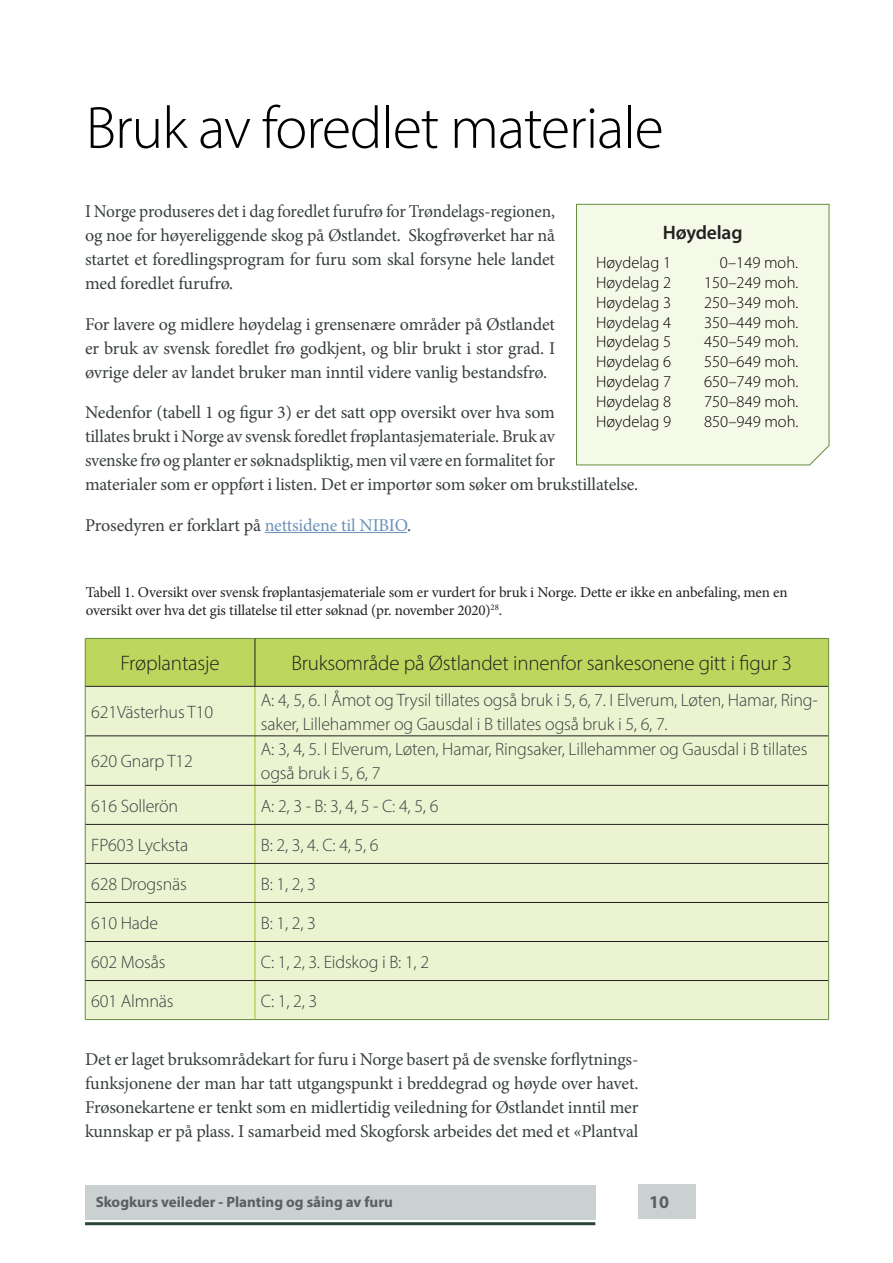
<style>
.page{position:relative;width:893px;height:1263px;background:#fff}
.page>*{position:absolute;margin:0;border:0;box-sizing:border-box;transform-origin:0 0}
.Brødtekst{font:300 60px "Myriad Pro";letter-spacing:-.02em;color:#000}
.Ny_header_tabell{font:300 21px "Myriad Pro";letter-spacing:-.01em;color:#231f20}
.Faktaboks__H1{font:600 19.5px "Myriad Pro";letter-spacing:-.01em;color:#231f20}
.Brødtekst-2{font:18px/24px "Minion Pro";letter-spacing:-.01em;color:#383e3f;text-align:justify}
.Tabellstil__Body_cel{font:300 18px/24px "Myriad Pro";letter-spacing:-.01em;color:#383e3f}
.t1{font:700 18px "Myriad Pro";color:#586060}
.Faktaboks_brødtekst{font:300 16.5px "Myriad Pro";color:#000}
.Billedtekst{font:15px/18px "Minion Pro";letter-spacing:-.01em;color:#231f20}
.t2{font:700 15px "Myriad Pro";color:#586060}
.s1{color:#6c91b9}
</style>
<div class="page">
<div style="left:638px;top:1184px;width:58px;height:35px;background:#cbd0d1"></div>
<div style="left:85px;top:1185px;width:510px;height:35px;background:#cbd0d1"></div>
<hr style="left:85px;top:1222px;width:510px;height:3px;background:#284633">
<hr style="left:265px;top:532px;width:142px;height:1px;background:#6c91b9">
<div style="left:86px;top:639px;width:742px;height:47px;background:#bcd65e"></div>
<div style="left:86px;top:687px;width:742px;height:332px;background:#ecf3d1"></div>
<hr style="left:85px;top:686px;width:1px;height:50px;background:#638d3d">
<hr style="left:85px;top:736px;width:1px;height:49px;background:#638d3d">
<hr style="left:85px;top:785px;width:1px;height:39px;background:#638d3d">
<hr style="left:85px;top:824px;width:1px;height:39px;background:#638d3d">
<hr style="left:85px;top:863px;width:1px;height:39px;background:#638d3d">
<hr style="left:85px;top:902px;width:1px;height:39px;background:#638d3d">
<hr style="left:85px;top:941px;width:1px;height:39px;background:#638d3d">
<hr style="left:85px;top:980px;width:1px;height:39px;background:#638d3d">
<hr style="left:85px;top:1019px;width:170px;height:1px;background:#638d3d">
<hr style="left:255px;top:1019px;width:574px;height:1px;background:#638d3d">
<hr style="left:255px;top:686px;width:1px;height:50px;background:#9fc519">
<hr style="left:255px;top:736px;width:1px;height:49px;background:#9fc519">
<hr style="left:255px;top:785px;width:1px;height:39px;background:#9fc519">
<hr style="left:255px;top:824px;width:1px;height:39px;background:#9fc519">
<hr style="left:255px;top:864px;width:1px;height:38px;background:#9fc519">
<hr style="left:255px;top:903px;width:1px;height:38px;background:#9fc519">
<hr style="left:255px;top:942px;width:1px;height:38px;background:#9fc519">
<hr style="left:255px;top:981px;width:1px;height:38px;background:#9fc519">
<hr style="left:85px;top:736px;width:170px;height:1px;background:#231f20">
<hr style="left:255px;top:736px;width:573px;height:1px;background:#231f20">
<hr style="left:85px;top:785px;width:170px;height:1px;background:#231f20">
<hr style="left:255px;top:785px;width:573px;height:1px;background:#231f20">
<hr style="left:85px;top:824px;width:170px;height:1px;background:#231f20">
<hr style="left:255px;top:824px;width:573px;height:1px;background:#231f20">
<hr style="left:85px;top:863px;width:170px;height:1px;background:#231f20">
<hr style="left:255px;top:863px;width:573px;height:1px;background:#231f20">
<hr style="left:85px;top:902px;width:170px;height:1px;background:#231f20">
<hr style="left:255px;top:902px;width:573px;height:1px;background:#231f20">
<hr style="left:85px;top:941px;width:170px;height:1px;background:#231f20">
<hr style="left:255px;top:941px;width:573px;height:1px;background:#231f20">
<hr style="left:85px;top:980px;width:170px;height:1px;background:#231f20">
<hr style="left:255px;top:980px;width:573px;height:1px;background:#231f20">
<hr style="left:85px;top:638px;width:170px;height:1px;background:#638d3d">
<hr style="left:85px;top:639px;width:1px;height:47px;background:#638d3d">
<hr style="left:255px;top:638px;width:574px;height:1px;background:#638d3d">
<hr style="left:85px;top:686px;width:170px;height:1px;background:#231f20">
<hr style="left:255px;top:686px;width:573px;height:1px;background:#231f20">
<hr style="left:255px;top:639px;width:1px;height:47px;background:#231f20">
<hr style="left:828px;top:686px;width:1px;height:50px;background:#638d3d">
<hr style="left:828px;top:736px;width:1px;height:49px;background:#638d3d">
<hr style="left:828px;top:785px;width:1px;height:39px;background:#638d3d">
<hr style="left:828px;top:824px;width:1px;height:39px;background:#638d3d">
<hr style="left:828px;top:863px;width:1px;height:39px;background:#638d3d">
<hr style="left:828px;top:902px;width:1px;height:39px;background:#638d3d">
<hr style="left:828px;top:941px;width:1px;height:39px;background:#638d3d">
<hr style="left:828px;top:980px;width:1px;height:39px;background:#638d3d">
<hr style="left:828px;top:639px;width:1px;height:47px;background:#638d3d">
<div style="left:576px;top:204px;width:253px;height:261px;background:#f5f9e8"></div>
<p class="Brødtekst" style="left:86px;top:92px;width:579px">Bruk av foredlet materiale</p>
<p class="Brødtekst-2" style="left:85px;top:200px;width:472px">I Norge produseres det i dag foredlet furufrø for Trøndelags-regionen, og noe for høyereliggende skog på Østlandet. Skogfrøverket har nå startet et foredlingsprogram for furu som skal forsyne hele landet med foredlet furufrø.</p>
<p class="Brødtekst-2" style="left:85px;top:312px;width:472px">For lavere og midlere høydelag i grensenære områder på Østlandet er bruk av svensk foredlet frø godkjent, og blir brukt i stor grad. I øvrige deler av landet bruker man inntil videre vanlig bestandsfrø.</p>
<p class="Brødtekst-2" style="left:85px;top:401px;width:555px;text-align:left">Nedenfor (tabell 1 og figur 3) er det satt opp oversikt over hva som<br>tillates brukt i Norge av svensk foredlet frøplantasjemateriale. Bruk av<br>svenske frø og planter er søknadspliktig, men vil være en formalitet for<br>materialer som er oppført i listen. Det er importør som søker om brukstillatelse.</p>
<p class="Brødtekst-2" style="left:85px;top:513px;width:328px">Prosedyren er forklart på <span class="s1">nettsidene til NIBIO</span>.</p>
<p class="Faktaboks__H1" style="left:663px;top:220px;width:81px">Høydelag</p>
<p class="Faktaboks_brødtekst" style="left:596px;top:253px;width:76px">Høydelag 1</p>
<p class="Faktaboks_brødtekst" style="left:720px;top:253px;width:80px">0–149 moh.</p>
<p class="Faktaboks_brødtekst" style="left:596px;top:273px;width:76px">Høydelag 2</p>
<p class="Faktaboks_brødtekst" style="left:704px;top:273px;width:96px">150–249 moh.</p>
<p class="Faktaboks_brødtekst" style="left:596px;top:292px;width:76px">Høydelag 3</p>
<p class="Faktaboks_brødtekst" style="left:704px;top:292px;width:96px">250–349 moh.</p>
<p class="Faktaboks_brødtekst" style="left:596px;top:312px;width:76px">Høydelag 4</p>
<p class="Faktaboks_brødtekst" style="left:704px;top:312px;width:96px">350–449 moh.</p>
<p class="Faktaboks_brødtekst" style="left:596px;top:332px;width:76px">Høydelag 5</p>
<p class="Faktaboks_brødtekst" style="left:704px;top:332px;width:96px">450–549 moh.</p>
<p class="Faktaboks_brødtekst" style="left:596px;top:352px;width:76px">Høydelag 6</p>
<p class="Faktaboks_brødtekst" style="left:704px;top:352px;width:96px">550–649 moh.</p>
<p class="Faktaboks_brødtekst" style="left:596px;top:372px;width:76px">Høydelag 7</p>
<p class="Faktaboks_brødtekst" style="left:704px;top:372px;width:96px">650–749 moh.</p>
<p class="Faktaboks_brødtekst" style="left:596px;top:391px;width:76px">Høydelag 8</p>
<p class="Faktaboks_brødtekst" style="left:704px;top:391px;width:96px">750–849 moh.</p>
<p class="Faktaboks_brødtekst" style="left:596px;top:411px;width:76px">Høydelag 9</p>
<p class="Faktaboks_brødtekst" style="left:704px;top:411px;width:96px">850–949 moh.</p>
<p class="Billedtekst" style="left:86px;top:583px;width:703px">Tabell 1. Oversikt over svensk frøplantasjemateriale som er vurdert for bruk i Norge. Dette er ikke en anbefaling, men en oversikt over hva det gis tillatelse til etter søknad (pr. november 2020)<sup>28</sup>.</p>
<p class="Ny_header_tabell" style="left:120px;top:651px;width:101px">Frøplantasje</p>
<p class="Ny_header_tabell" style="left:291px;top:651px;width:502px">Bruksområde på Østlandet innenfor sankesonene gitt i figur 3</p>
<p class="Tabellstil__Body_cel" style="left:91px;top:700px;width:123px">621Västerhus T10</p>
<p class="Tabellstil__Body_cel" style="left:261px;top:688px;width:558px">A: 4, 5, 6. I Åmot og Trysil tillates også bruk i 5, 6, 7. I Elverum, Løten, Hamar, Ring&shy;saker, Lillehammer og Gausdal i B tillates også bruk i 5, 6, 7.</p>
<p class="Tabellstil__Body_cel" style="left:91px;top:749px;width:103px">620 Gnarp T12</p>
<p class="Tabellstil__Body_cel" style="left:261px;top:737px;width:548px">A: 3, 4, 5. I Elverum, Løten, Hamar, Ringsaker, Lillehammer og Gausdal i B tillates også bruk i 5, 6, 7</p>
<p class="Tabellstil__Body_cel" style="left:91px;top:793px;width:89px">616 Sollerön</p>
<p class="Tabellstil__Body_cel" style="left:261px;top:793px;width:179px">A: 2, 3 - B: 3, 4, 5 - C: 4, 5, 6</p>
<p class="Tabellstil__Body_cel" style="left:91px;top:832px;width:99px">FP603 Lycksta</p>
<p class="Tabellstil__Body_cel" style="left:261px;top:832px;width:119px">B: 2, 3, 4. C: 4, 5, 6</p>
<p class="Tabellstil__Body_cel" style="left:91px;top:871px;width:97px">628 Drogsnäs</p>
<p class="Tabellstil__Body_cel" style="left:261px;top:871px;width:57px">B: 1, 2, 3</p>
<p class="Tabellstil__Body_cel" style="left:91px;top:910px;width:69px">610 Hade</p>
<p class="Tabellstil__Body_cel" style="left:261px;top:910px;width:57px">B: 1, 2, 3</p>
<p class="Tabellstil__Body_cel" style="left:91px;top:949px;width:76px">602 Mosås</p>
<p class="Tabellstil__Body_cel" style="left:261px;top:949px;width:170px">C: 1, 2, 3. Eidskog i B: 1, 2</p>
<p class="Tabellstil__Body_cel" style="left:91px;top:989px;width:84px">601 Almnäs</p>
<p class="Tabellstil__Body_cel" style="left:261px;top:989px;width:58px">C: 1, 2, 3</p>
<p class="Brødtekst-2" style="left:85px;top:1047px;width:555px">Det er laget bruksområdekart for furu i Norge basert på de svenske forflytnings&shy;funksjonene der man har tatt utgangspunkt i breddegrad og høyde over havet.<br>Frøsonekartene er tenkt som en midlertidig veiledning for Østlandet inntil mer kunnskap er på plass. I samarbeid med Skogforsk arbeides det med et «Plantval</p>
<p class="t2" style="left:96px;top:1192px;width:299px">Skogkurs veileder - Planting og såing av furu</p>
<p class="t1" style="left:649px;top:1191px;width:21px">10</p>
</div>
